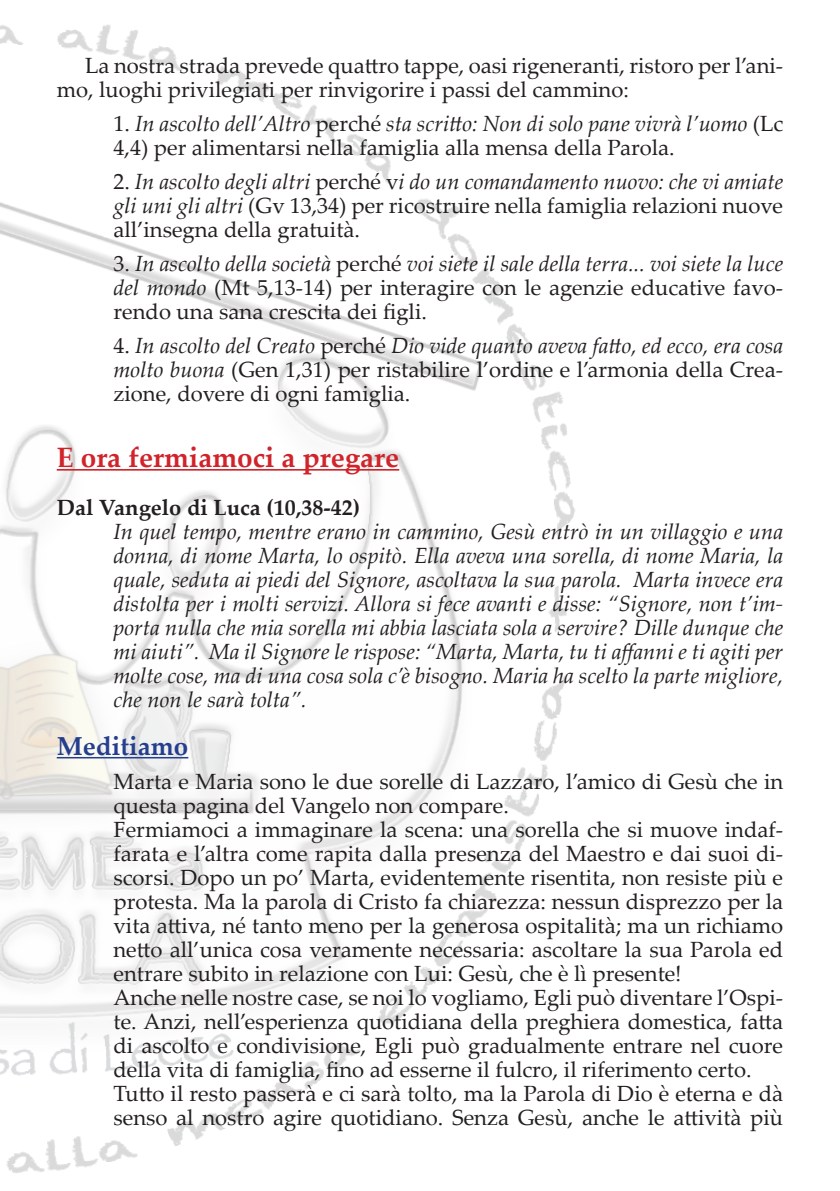
<style>
.page{position:relative;width:840px;height:1191px;background:#fff}
.page>*{position:absolute;margin:0;border:0;box-sizing:border-box;transform-origin:0 0}
.t1{font:700 28px "Palatino Linotype";color:#d1232a}
.t2{font:700 26px "Palatino Linotype";color:#253f8e}
.t3{font:22px/24px "Palatino Linotype";color:#231f20;text-align:justify}
.t4{font:italic 22px/24px "Palatino Linotype";color:#231f20;text-align:justify}
.t5{font:700 22px "Palatino Linotype";color:#231f20}
.s1{font-style:italic}
</style>
<div class="page">
<img style="left:0;top:25px;width:575px;height:1148px">
<hr style="left:57px;top:469px;width:342px;height:1px;background:#d1232a">
<hr style="left:57px;top:757px;width:131px;height:1px;background:#253f8e">
<p class="t3" style="left:57px;top:52px;width:727px;text-indent:28px">La nostra strada prevede quattro tappe, oasi rigeneranti, ristoro per l’ani&shy;mo, luoghi privilegiati per rinvigorire i passi del cammino:</p>
<p class="t3" style="left:113px;top:110px;width:670px">1. <span class="s1">In ascolto dell’Altro</span> perché <span class="s1">sta scritto: Non di solo pane vivrà l’uomo</span> (Lc<br>4,4) per alimentarsi nella famiglia alla mensa della Parola.</p>
<p class="t3" style="left:113px;top:168px;width:670px">2. <span class="s1">In ascolto degli altri</span> perché v<span class="s1">i do un comandamento nuovo: che vi amiate gli uni gli altri</span> (Gv 13,34) per ricostruire nella famiglia relazioni nuove all’insegna della gratuità.</p>
<p class="t3" style="left:113px;top:250px;width:670px">3. <span class="s1">In ascolto della società</span> perché <span class="s1">voi siete il sale della terra... voi siete la luce del mondo</span> (Mt 5,13-14) per interagire con le agenzie educative favo&shy;rendo una sana crescita dei figli.</p>
<p class="t3" style="left:113px;top:332px;width:670px">4. <span class="s1">In ascolto del Creato</span> perché <span class="s1">Dio vide quanto aveva fatto, ed ecco, era cosa molto buona</span> (Gen 1,31) per ristabilire l’ordine e l’armonia della Crea&shy;zione, dovere di ogni famiglia.</p>
<p class="t1" style="left:57px;top:437px;width:344px">E ora fermiamoci a pregare</p>
<p class="t5" style="left:57px;top:492px;width:304px">Dal Vangelo di Luca (10,38-42)</p>
<p class="t4" style="left:113px;top:518px;width:670px">In quel tempo, mentre erano in cammino, Gesù entrò in un villaggio e una donna, di nome Marta, lo ospitò. Ella aveva una sorella, di nome Maria, la quale, seduta ai piedi del Signore, ascoltava la sua parola. Marta invece era distolta per i molti servizi. Allora si fece avanti e disse: “Signore, non t’im&shy;porta nulla che mia sorella mi abbia lasciata sola a servire? Dille dunque che mi aiuti”. Ma il Signore le rispose: “Marta, Marta, tu ti affanni e ti agiti per molte cose, ma di una cosa sola c’è bisogno. Maria ha scelto la parte migliore, che non le sarà tolta”.</p>
<p class="t2" style="left:57px;top:727px;width:133px">Meditiamo</p>
<p class="t3" style="left:113px;top:768px;width:671px">Marta e Maria sono le due sorelle di Lazzaro, l’amico di Gesù che in questa pagina del Vangelo non compare.</p>
<p class="t3" style="left:113px;top:816px;width:670px">Fermiamoci a immaginare la scena: una sorella che si muove indaf&shy;farata e l’altra come rapita dalla presenza del Maestro e dai suoi di&shy;scorsi. Dopo un po’ Marta, evidentemente risentita, non resiste più e protesta. Ma la parola di Cristo fa chiarezza: nessun disprezzo per la vita attiva, né tanto meno per la generosa ospitalità; ma un richiamo netto all’unica cosa veramente necessaria: ascoltare la sua Parola ed entrare subito in relazione con Lui: Gesù, che è lì presente!</p>
<p class="t3" style="left:113px;top:984px;width:670px">Anche nelle nostre case, se noi lo vogliamo, Egli può diventare l’Ospi&shy;te. Anzi, nell’esperienza quotidiana della preghiera domestica, fatta di ascolto e condivisione, Egli può gradualmente entrare nel cuore della vita di famiglia, fino ad esserne il fulcro, il riferimento certo.</p>
<p class="t3" style="left:113px;top:1080px;width:670px">Tutto il resto passerà e ci sarà tolto, ma la Parola di Dio è eterna e dà senso al nostro agire quotidiano. Senza Gesù, anche le attività più</p>
</div>
